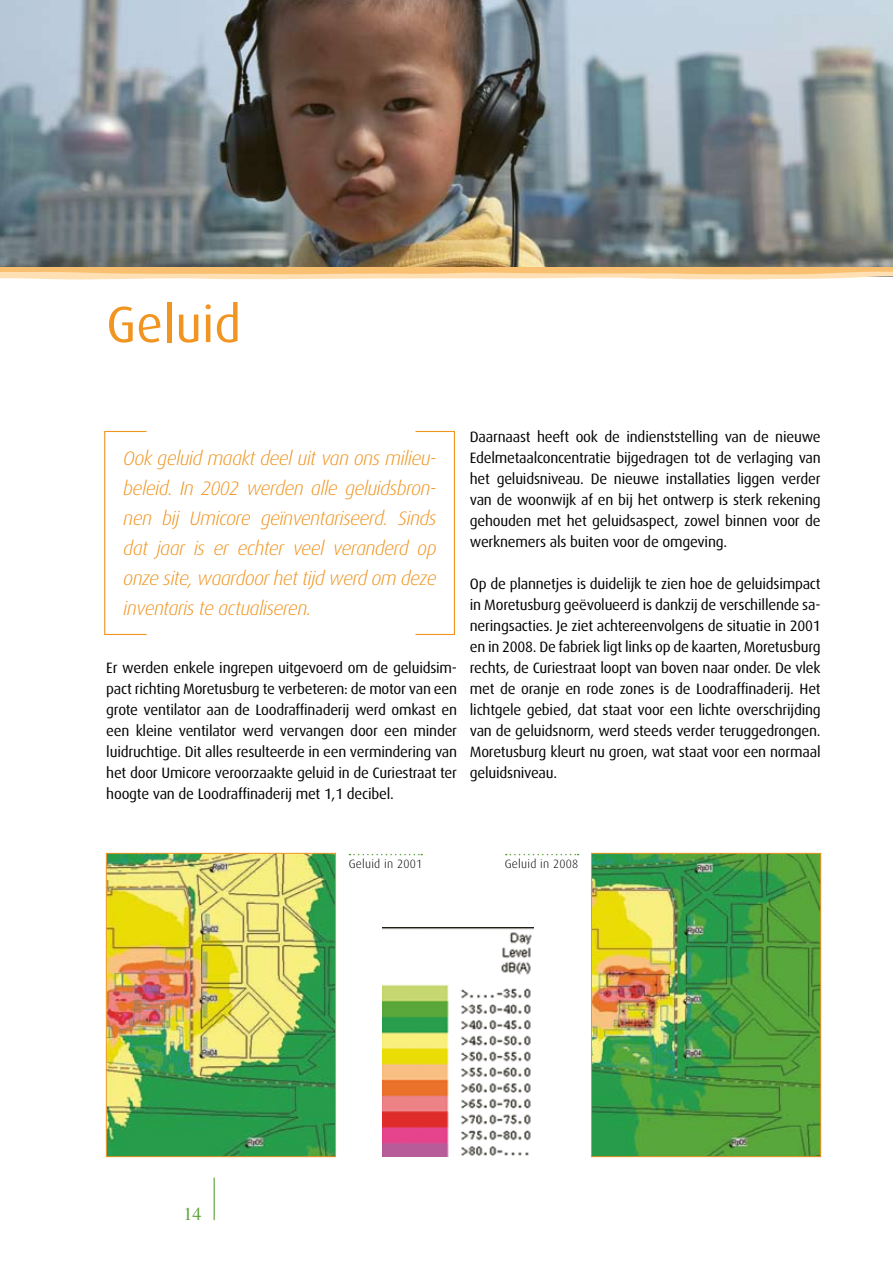
<style>
.page{position:relative;width:893px;height:1263px;background:#fff}
.page>*{position:absolute;margin:0;border:0;box-sizing:border-box;transform-origin:0 0}
.t1{font:51px "Dax";color:#f09521}
.t2{font:italic 300 19.5px/30px "Dax";letter-spacing:-.03em;color:#f09521;text-align:justify}
.t3{font:18px "Times";color:#5ba138}
.t4{font:15px/21px "Dax";letter-spacing:-.015em;color:#000;text-align:justify}
.t5{font:300 12px "Dax";letter-spacing:.02em;color:#000}
</style>
<div class="page">
<hr style="left:214px;top:1177px;width:1px;height:43px;background:#5ba138">
<img style="left:0;top:0;width:893px;height:267px">
<svg style="left:0;top:267px;width:893px;height:13px;background:#fcd39b"></svg>
<div style="left:104px;top:431px;width:43px;height:204px;border:1px solid #f09521"></div>
<div style="left:415px;top:431px;width:40px;height:204px;border:1px solid #f09521"></div>
<img style="left:108px;top:855px;width:226px;height:300px">
<div style="left:106px;top:853px;width:230px;height:304px;border:1px solid #f09521"></div>
<img style="left:593px;top:855px;width:226px;height:300px">
<div style="left:591px;top:853px;width:230px;height:304px;border:1px solid #f09521"></div>
<svg style="left:349px;top:854px;width:73px;height:1px"></svg>
<svg style="left:506px;top:854px;width:73px;height:1px"></svg>
<img style="left:383px;top:927px;width:151px;height:229px">
<h1 class="t1" style="left:106px;top:296px;width:136px">Geluid</h1>
<h2 class="t2" style="left:123px;top:443px;width:315px">Ook geluid maakt deel uit van ons milieu&shy;beleid. In 2002 werden alle geluidsbron&shy;nen bij Umicore geïnventariseerd. Sinds dat jaar is er echter veel veranderd op onze site, waardoor het tijd werd om deze inventaris te actualiseren.</h2>
<p class="t4" style="left:106px;top:657px;width:352px">Er werden enkele ingrepen uitgevoerd om de geluidsim&shy;pact richting Moretusburg te verbeteren: de motor van een grote ventilator aan de Loodraffinaderij werd omkast en een kleine ventilator werd vervangen door een minder luidruchtige. Dit alles resulteerde in een vermindering van het door Umicore veroorzaakte geluid in de Curiestraat ter hoogte van de Loodraffinaderij met 1,1 decibel.</p>
<p class="t4" style="left:470px;top:426px;width:352px">Daarnaast heeft ook de indienststelling van de nieuwe Edelmetaalconcentratie bijgedragen tot de verlaging van het geluidsniveau. De nieuwe installaties liggen verder van de woonwijk af en bij het ontwerp is sterk rekening gehouden met het geluidsaspect, zowel binnen voor de werknemers als buiten voor de omgeving.</p>
<p class="t4" style="left:470px;top:573px;width:352px">Op de plannetjes is duidelijk te zien hoe de geluidsimpact in Moretusburg geëvolueerd is dankzij de verschillende sa&shy;neringsacties. Je ziet achtereenvolgens de situatie in 2001 en in 2008. De fabriek ligt links op de kaarten, Moretusburg rechts, de Curiestraat loopt van boven naar onder. De vlek met de oranje en rode zones is de Loodraffinaderij. Het lichtgele gebied, dat staat voor een lichte overschrijding van de geluidsnorm, werd steeds verder teruggedrongen.<br>Moretusburg kleurt nu groen, wat staat voor een normaal geluidsniveau.</p>
<p class="t3" style="left:183px;top:1197px;width:19px">14</p>
<p class="t5" style="left:349px;top:857px;width:75px">Geluid in 2001</p>
<p class="t5" style="left:505px;top:857px;width:75px">Geluid in 2008</p>
</div>
